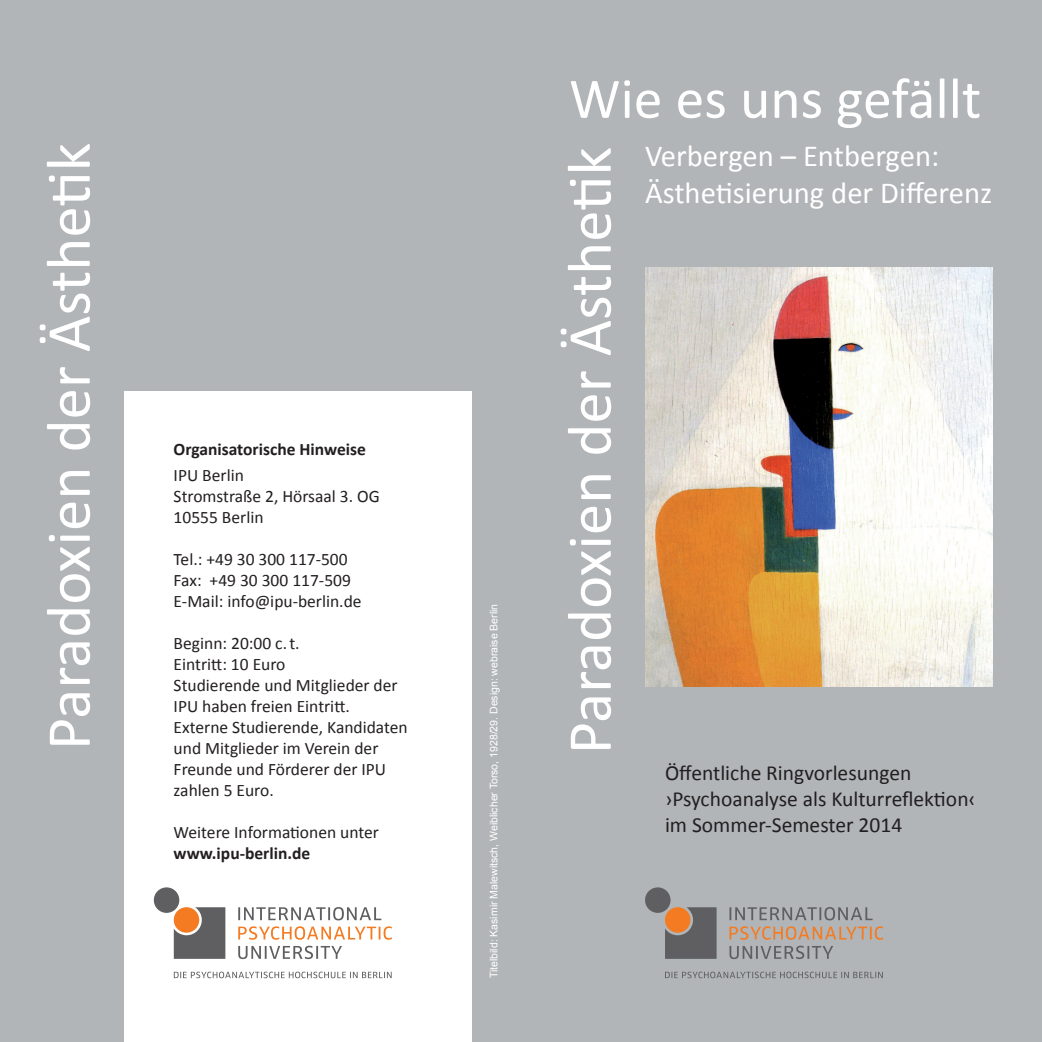
<style>
.page{position:relative;width:1042px;height:1042px;background:#b1b5b7}
.page>*{position:absolute;margin:0;border:0;box-sizing:border-box;transform-origin:0 0}
.t1{font:63px "Calibri";color:#fff}
.t2{font:57.75px "Calibri";color:#fff}
.t3{font:30.62px/36.8px "Calibri";color:#fff}
.t4{font:21.53px "Calibri";color:#231f20}
.t5{font:17.5px/21px "Calibri";color:#231f20}
.Überschrift_Schwarz{font:700 17.5px "Calibri";color:#231f20}
.Semi-Überschrift{font:10.5px "Arial";color:#fff}
.s1{font-weight:700}
</style>
<div class="page">
<div style="left:124px;top:392px;width:347px;height:650px;background:#fff"></div>
<svg style="left:665px;top:907px;width:51px;height:52px;background:#676668"></svg>
<div style="left:665px;top:907px;width:25px;height:25px;background:#f47b21;border-radius:50%"></div>
<div style="left:645px;top:887px;width:25px;height:26px;background:#5f5f62;border-radius:50%"></div>
<svg style="left:665px;top:971px;width:218px;height:7px"></svg>
<svg style="left:729px;top:907px;width:143px;height:13px"></svg>
<svg style="left:729px;top:926px;width:154px;height:33px"></svg>
<svg style="left:174px;top:907px;width:51px;height:52px;background:#6d6c6e"></svg>
<div style="left:174px;top:907px;width:25px;height:25px;background:#f47b21;border-radius:50%"></div>
<div style="left:154px;top:887px;width:25px;height:26px;background:#5f5f62;border-radius:50%"></div>
<svg style="left:174px;top:971px;width:218px;height:7px"></svg>
<svg style="left:238px;top:907px;width:143px;height:13px"></svg>
<svg style="left:238px;top:926px;width:154px;height:33px"></svg>
<img style="left:645px;top:268px;width:347px;height:419px">
<p class="t1" style="left:29px;top:750px;width:609px;rotate:-90deg">Paradoxien der Ästhetik</p>
<p class="Überschrift_Schwarz" style="left:174px;top:438px;width:194px">Organisatorische Hinweise</p>
<p class="t5" style="left:174px;top:464px;width:72px">IPU Berlin</p>
<p class="t5" style="left:174px;top:485px;width:208px">Stromstraße 2, Hörsaal 3. OG</p>
<p class="t5" style="left:174px;top:506px;width:91px">10555 Berlin</p>
<p class="t5" style="left:174px;top:548px;width:176px">Tel.: +49 30 300 117-500</p>
<p class="t5" style="left:174px;top:569px;width:179px">Fax: +49 30 300 117-509</p>
<p class="t5" style="left:174px;top:590px;width:189px">E-Mail: info@ipu-berlin.de</p>
<p class="t5" style="left:174px;top:632px;width:127px">Beginn: 20:00 c. t.</p>
<p class="t5" style="left:174px;top:653px;width:113px">Eintritt: 10 Euro</p>
<p class="t5" style="left:174px;top:674px;width:225px">Studierende und Mitglieder der<br>IPU haben freien Eintritt.</p>
<p class="t5" style="left:174px;top:716px;width:236px">Externe Studierende, Kandidaten und Mitglieder im Verein der<br>Freunde und Förderer der IPU zahlen 5 Euro.</p>
<p class="t5" style="left:174px;top:821px;width:207px">Weitere Informationen unter <span class="s1">www.ipu-berlin.de</span></p>
<p class="Semi-Überschrift" style="left:487px;top:978px;width:376px;rotate:-90deg">Titelbild: Kasimir Malewitsch, Weiblicher Torso, 1928/29. Design: webraise Berlin</p>
<p class="t2" style="left:569px;top:62px;width:414px">Wie es uns gefällt</p>
<p class="t3" style="left:645px;top:138px;width:349px">Verbergen – Entbergen:<br>Ästhetisierung der Differenz</p>
<p class="t1" style="left:550px;top:754px;width:609px;rotate:-90deg">Paradoxien der Ästhetik</p>
<p class="t4" style="left:665px;top:759px;width:248px">Öffentliche Ringvorlesungen</p>
<p class="t4" style="left:665px;top:785px;width:312px">›Psychoanalyse als Kulturreflektion‹</p>
<p class="t4" style="left:665px;top:811px;width:239px">im Sommer-Semester 2014</p>
</div>
